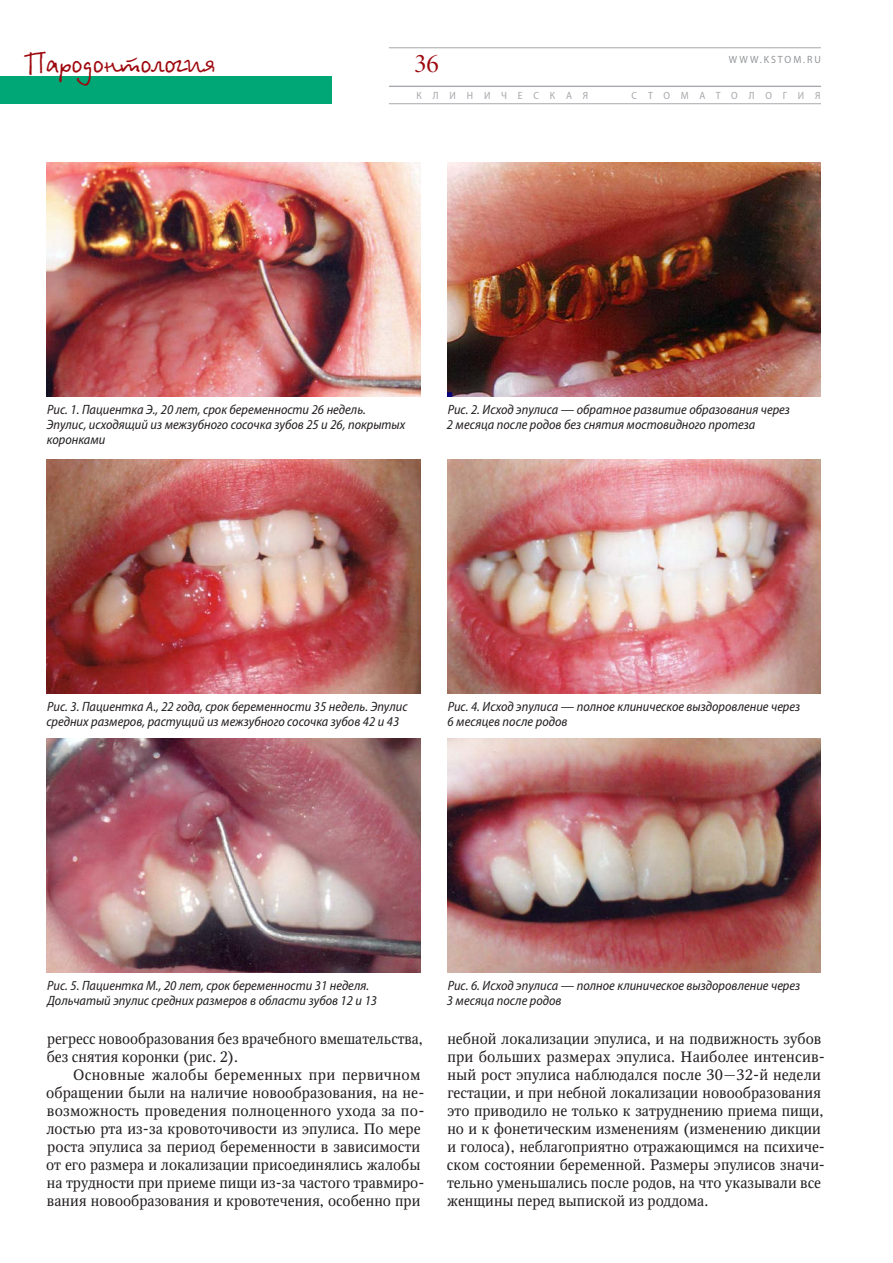
<style>
.page{position:relative;width:893px;height:1263px;background:#fff}
.page>*{position:absolute;margin:0;border:0;box-sizing:border-box;transform-origin:0 0}
.t1{font:30px "Betina Script";color:#9d070d}
.t2{font:27px "Minion Pro Disp";color:#9d070d}
.t3{font:15px/18px "Octava";color:#231f20}
.t4{font:italic semi-condensed 13.5px/15px "Myriad Pro";color:#231f20}
.t5{font:semi-condensed 10.5px "Myriad Pro";letter-spacing:1.01em;color:#a8a9ad}
.t6{font:10.5px "Myriad Pro";letter-spacing:.195em;color:#939598;scale:.95 1}
</style>
<div class="page">
<hr style="left:389px;top:48px;width:432px;height:1px;background:#a8a9ad">
<div style="left:0;top:76px;width:332px;height:28px;background:#00a776"></div>
<hr style="left:389px;top:86px;width:432px;height:1px;background:#a8a9ad">
<hr style="left:389px;top:103px;width:432px;height:1px;background:#a8a9ad">
<img style="left:47px;top:162px;width:373px;height:234px">
<img style="left:447px;top:162px;width:374px;height:234px">
<img style="left:47px;top:459px;width:373px;height:234px">
<img style="left:447px;top:459px;width:374px;height:234px">
<img style="left:47px;top:738px;width:373px;height:234px">
<img style="left:447px;top:738px;width:374px;height:234px">
<h1 class="t1" style="left:23px;top:44px;width:195px">Пародонтология</h1>
<p class="t6" style="left:729px;top:53px;width:98px">WWW.KSTOM.RU</p>
<h2 class="t2" style="left:414px;top:47px;width:26px">36</h2>
<p class="t5" style="left:416px;top:89px;width:173px">КЛИНИЧЕСКАЯ</p>
<p class="t5" style="left:631px;top:89px;width:191px">СТОМАТОЛОГИЯ</p>
<p class="t4" style="left:47px;top:402px;width:360px">Рис. 1. Пациентка Э., 20 лет, срок беременности 26 недель.<br>Эпулис, исходящий из межзубного сосочка зубов 25 и 26, покрытых коронками</p>
<p class="t4" style="left:447px;top:402px;width:345px">Рис. 2. Исход эпулиса — обратное развитие образования через<br>2 месяца после родов без снятия мостовидного протеза</p>
<p class="t4" style="left:46px;top:699px;width:363px">Рис. 3. Пациентка А., 22 года, срок беременности 35 недель. Эпулис средних размеров, растущий из межзубного сосочка зубов 42 и 43</p>
<p class="t4" style="left:448px;top:699px;width:354px">Рис. 4. Исход эпулиса — полное клиническое выздоровление через<br>6 месяцев после родов</p>
<p class="t4" style="left:47px;top:978px;width:331px">Рис. 5. Пациентка М., 20 лет, срок беременности 31 неделя.<br>Дольчатый эпулис средних размеров в области зубов 12 и 13</p>
<p class="t4" style="left:447px;top:978px;width:355px">Рис. 6. Исход эпулиса — полное клиническое выздоровление через<br>3 месяца после родов</p>
<p class="t3" style="left:47px;top:1030px;width:378px">регресс новообразования без врачебного вмешательства, без снятия коронки (рис. 2).</p>
<p class="t3" style="left:46px;top:1066px;width:380px;text-indent:27px">Основные жалобы беременных при первичном обращении были на наличие новообразования, на не&shy;возможность проведения полноценного ухода за по&shy;лостью рта из-за кровоточивости из эпулиса. По мере роста эпулиса за период беременности в зависимости от его размера и локализации присоединялись жалобы на трудности при приеме пищи из-за частого травмиро&shy;вания новообразования и кровотечения, особенно при</p>
<p class="t3" style="left:447px;top:1030px;width:380px">небной локализации эпулиса, и на подвижность зубов при больших размерах эпулиса. Наиболее интенсив&shy;ный рост эпулиса наблюдался после 30—32‑й недели гестации, и при небной локализации новообразования это приводило не только к затруднению приема пищи, но и к фонетическим изменениям (изменению дикции и голоса), неблагоприятно отражающимся на психиче&shy;ском состоянии беременной. Размеры эпулисов значи&shy;тельно уменьшались после родов, на что указывали все женщины перед выпиской из роддома.</p>
</div>
